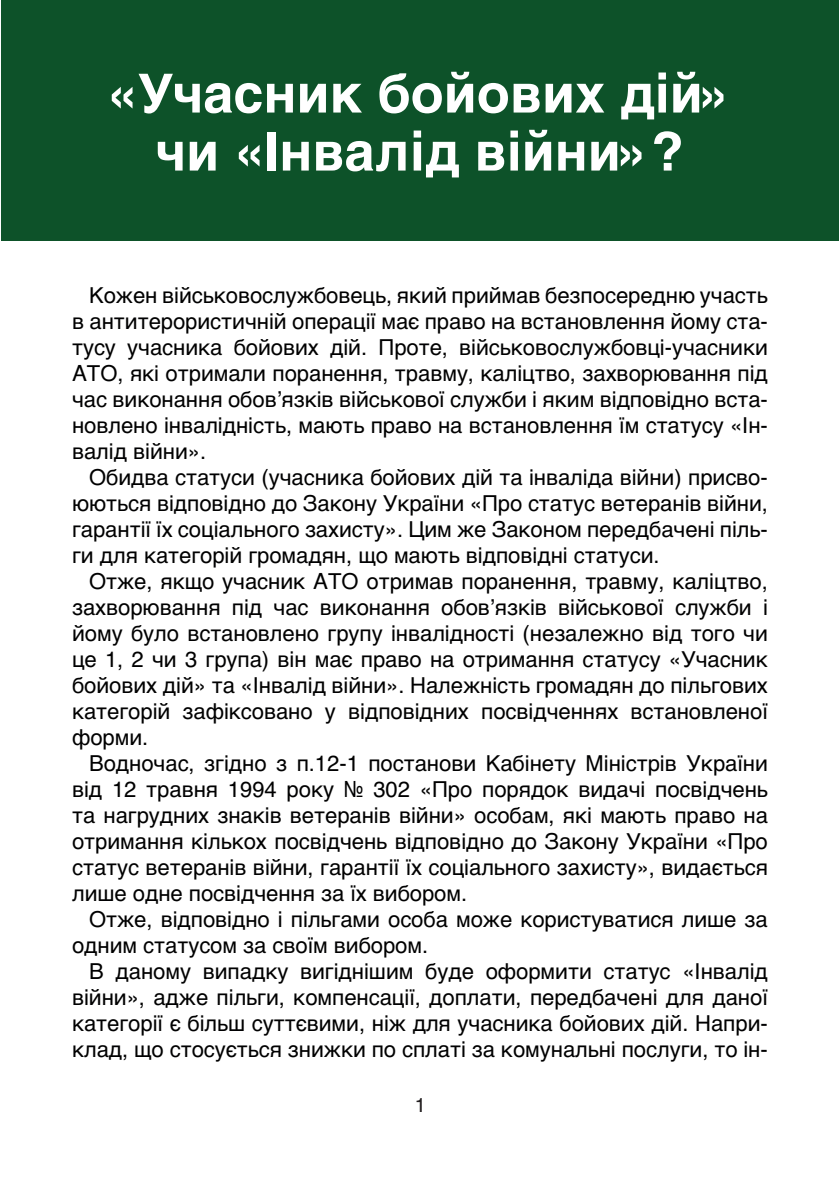
<style>
.page{position:relative;width:840px;height:1191px;background:#fff}
.page>*{position:absolute;margin:0;border:0;box-sizing:border-box;transform-origin:0 0}
.Стиль_абзаца_1{font:700 54px "Helvetica";color:#fff}
.t1{font:22px/26px "Helvetica";color:#000001;text-align:justify}
.t2{font:20px "Helvetica";color:#231f20}
</style>
<div class="page">
<div style="left:1px;top:0;width:837px;height:240px;background:#0d5229"></div>
<p class="Стиль_абзаца_1" style="left:107px;top:50px;width:626px">«Учасник бойових дій»</p>
<p class="Стиль_абзаца_1" style="left:156px;top:108px;width:529px">чи «Інвалід війни»?</p>
<p class="t1" style="left:72px;top:283px;width:697px;text-indent:17px">Кожен військовослужбовець, який приймав безпосередню участь в антитерористичній операції має право на встановлення йому ста&shy;тусу учасника бойових дій. Проте, військовослужбовці-учасники АТО, які отримали поранення, травму, каліцтво, захворювання під час виконання обов’язків військової служби і яким відповідно вста&shy;новлено інвалідність, мають право на встановлення їм статусу «Ін&shy;валід війни».</p>
<p class="t1" style="left:72px;top:465px;width:697px;text-indent:17px">Обидва статуси (учасника бойових дій та інваліда війни) присво&shy;юються відповідно до Закону України «Про статус ветеранів війни, гарантії їх соціального захисту». Цим же Законом передбачені піль&shy;ги для категорій громадян, що мають відповідні статуси.</p>
<p class="t1" style="left:72px;top:569px;width:697px;text-indent:17px">Отже, якщо учасник АТО отримав поранення, травму, каліцтво, захворювання під час виконання обов’язків військової служби і йому було встановлено групу інвалідності (незалежно від того чи це 1, 2 чи 3 група) він має право на отримання статусу «Учасник бойових дій» та «Інвалід війни». Належність громадян до пільгових категорій зафіксовано у відповідних посвідченнях встановленої форми.</p>
<p class="t1" style="left:72px;top:751px;width:697px;text-indent:17px">Водночас, згідно з п.12-1 постанови Кабінету Міністрів України від 12 травня 1994 року № 302 «Про порядок видачі посвідчень та нагрудних знаків ветеранів війни» особам, які мають право на отримання кількох посвідчень відповідно до Закону України «Про статус ветеранів війни, гарантії їх соціального захисту», видається лише одне посвідчення за їх вибором.</p>
<p class="t1" style="left:72px;top:907px;width:696px;text-indent:17px">Отже, відповідно і пільгами особа може користуватися лише за одним статусом за своїм вибором.</p>
<p class="t1" style="left:72px;top:959px;width:697px;text-indent:17px">В даному випадку вигіднішим буде оформити статус «Інвалід війни», адже пільги, компенсації, доплати, передбачені для даної категорії є більш суттєвими, ніж для учасника бойових дій. Напри&shy;клад, що стосується знижки по сплаті за комунальні послуги, то ін-</p>
<p class="t2" style="left:414px;top:1089px;width:13px">1</p>
</div>
